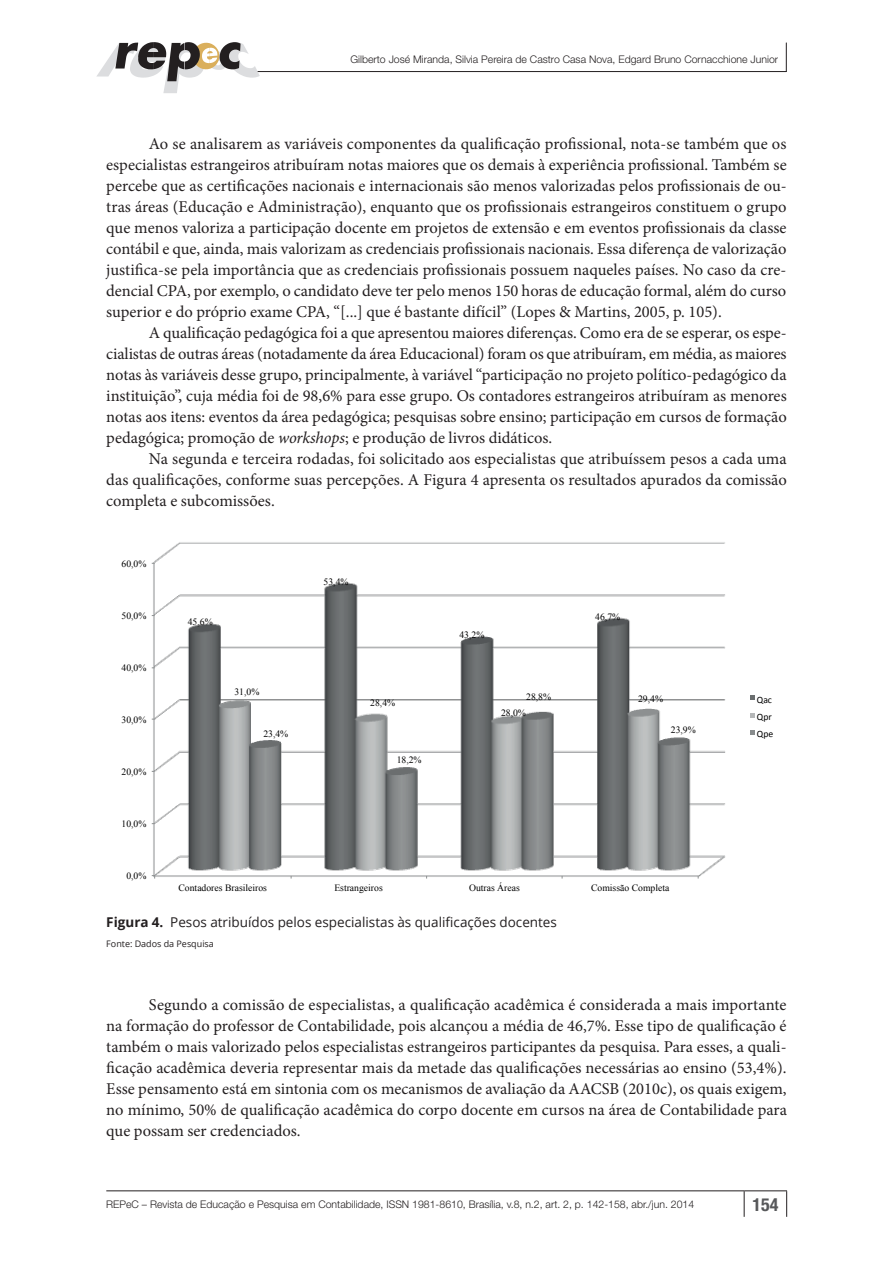
<style>
.page{position:relative;width:893px;height:1263px;background:#fff}
.page>*{position:absolute;margin:0;border:0;box-sizing:border-box;transform-origin:0 0}
.t1{font:700 condensed 18px "Helvetica Neue";color:#57585a}
.t2{font:16.5px/21px "Minion Pro";color:#231f20;text-align:justify}
.t3{font:13.5px "Open Sans";color:#231f20}
.t4{font:300 10.5px "Helvetica Neue LT Pro";color:#231f20}
.t5{font:9.75px "Times New Roman";color:#000001}
.t6{font:9.75px/17.2px "Calibri";color:#000001}
.t7{font:9px "Open Sans";color:#231f20}
.s1{font-style:italic}
.s2{font-weight:700}
</style>
<div class="page">
<hr style="left:255px;top:71px;width:531px;height:1px;background:#231f20">
<svg style="left:97px;top:42px;width:163px;height:51px"></svg>
<svg style="left:786px;top:43px;width:1px;height:29px"></svg>
<hr style="left:106px;top:1190px;width:638px;height:1px;background:#231f20">
<hr style="left:744px;top:1190px;width:43px;height:1px;background:#231f20">
<svg style="left:744px;top:1191px;width:1px;height:26px"></svg>
<svg style="left:786px;top:1191px;width:1px;height:26px"></svg>
<img style="left:153px;top:542px;width:573px;height:336px">
<svg style="left:751px;top:695px;width:4px;height:5px"></svg>
<svg style="left:751px;top:713px;width:4px;height:4px"></svg>
<svg style="left:751px;top:730px;width:4px;height:4px"></svg>
<p class="t4" style="left:350px;top:53px;width:429px">Gilberto José Miranda, Silvia Pereira de Castro Casa Nova, Edgard Bruno Cornacchione Junior</p>
<p class="t2" style="left:106px;top:133px;width:682px;text-indent:43px">Ao se analisarem as variáveis componentes da qualificação profissional, nota-se também que os especialistas estrangeiros atribuíram notas maiores que os demais à experiência profissional. Também se percebe que as certificações nacionais e internacionais são menos valorizadas pelos profissionais de ou&shy;tras áreas (Educação e Administração), enquanto que os profissionais estrangeiros constituem o grupo que menos valoriza a participação docente em projetos de extensão e em eventos profissionais da classe contábil e que, ainda, mais valorizam as credenciais profissionais nacionais. Essa diferença de valorização justifica-se pela importância que as credenciais profissionais possuem naqueles países. No caso da cre&shy;dencial CPA, por exemplo, o candidato deve ter pelo menos 150 horas de educação formal, além do curso superior e do próprio exame CPA, “[...] que é bastante difícil” (Lopes &amp; Martins, 2005, p. 105).</p>
<p class="t2" style="left:106px;top:322px;width:682px;text-indent:43px">A qualificação pedagógica foi a que apresentou maiores diferenças. Como era de se esperar, os espe&shy;cialistas de outras áreas (notadamente da área Educacional) foram os que atribuíram, em média, as maiores notas às variáveis desse grupo, principalmente, à variável “participação no projeto político-pedagógico da instituição”, cuja média foi de 98,6% para esse grupo. Os contadores estrangeiros atribuíram as menores notas aos itens: eventos da área pedagógica; pesquisas sobre ensino; participação em cursos de formação pedagógica; promoção de <span class="s1">workshops</span>; e produção de livros didáticos.</p>
<p class="t2" style="left:106px;top:448px;width:682px;text-indent:43px">Na segunda e terceira rodadas, foi solicitado aos especialistas que atribuíssem pesos a cada uma das qualificações, conforme suas percepções. A Figura 4 apresenta os resultados apurados da comissão completa e subcomissões.</p>
<p class="t5" style="left:122px;top:558px;width:26px">60,0%</p>
<p class="t5" style="left:122px;top:610px;width:26px">50,0%</p>
<p class="t5" style="left:122px;top:662px;width:26px">40,0%</p>
<p class="t5" style="left:122px;top:714px;width:26px">30,0%</p>
<p class="t5" style="left:122px;top:766px;width:26px">20,0%</p>
<p class="t5" style="left:122px;top:818px;width:26px">10,0%</p>
<p class="t5" style="left:126px;top:870px;width:22px">0,0%</p>
<p class="t5" style="left:188px;top:615px;width:26px">45,6%</p>
<p class="t5" style="left:234px;top:685px;width:26px">31,0%</p>
<p class="t5" style="left:263px;top:727px;width:26px">23,4%</p>
<p class="t5" style="left:324px;top:575px;width:26px">53,4%</p>
<p class="t5" style="left:370px;top:696px;width:26px">28,4%</p>
<p class="t5" style="left:397px;top:753px;width:26px">18,2%</p>
<p class="t5" style="left:459px;top:628px;width:26px">43,2%</p>
<p class="t5" style="left:526px;top:690px;width:26px">28,8%</p>
<p class="t5" style="left:501px;top:706px;width:26px">28,0%</p>
<p class="t5" style="left:595px;top:610px;width:26px">46,7%</p>
<p class="t5" style="left:638px;top:692px;width:26px">29,4%</p>
<p class="t5" style="left:671px;top:723px;width:26px">23,9%</p>
<p class="t5" style="left:179px;top:881px;width:90px">Contadores Brasileiros</p>
<p class="t5" style="left:334px;top:881px;width:50px">Estrangeiros</p>
<p class="t5" style="left:469px;top:881px;width:52px">Outras Áreas</p>
<p class="t5" style="left:591px;top:881px;width:80px">Comissão Completa</p>
<p class="t3" style="left:106px;top:913px;width:452px"><span class="s2">Figura 4.</span> Pesos atribuídos pelos especialistas às qualificações docentes</p>
<p class="t7" style="left:106px;top:938px;width:109px">Fonte: Dados da Pesquisa</p>
<p class="t6" style="left:757px;top:690px;width:18px">Qac<br>Qpr<br>Qpe</p>
<p class="t2" style="left:106px;top:994px;width:682px;text-indent:43px">Segundo a comissão de especialistas, a qualificação acadêmica é considerada a mais importante na formação do professor de Contabilidade, pois alcançou a média de 46,7%. Esse tipo de qualificação é também o mais valorizado pelos especialistas estrangeiros participantes da pesquisa. Para esses, a quali&shy;ficação acadêmica deveria representar mais da metade das qualificações necessárias ao ensino (53,4%).<br>Esse pensamento está em sintonia com os mecanismos de avaliação da AACSB (2010c), os quais exigem, no mínimo, 50% de qualificação acadêmica do corpo docente em cursos na área de Contabilidade para que possam ser credenciados.</p>
<p class="t4" style="left:106px;top:1197px;width:589px">REPeC – Revista de Educação e Pesquisa em Contabilidade, ISSN 1981-8610, Brasília, v.8, n.2, art. 2, p. 142-158, abr./jun. 2014</p>
<p class="t1" style="left:752px;top:1193px;width:27px">154</p>
</div>
